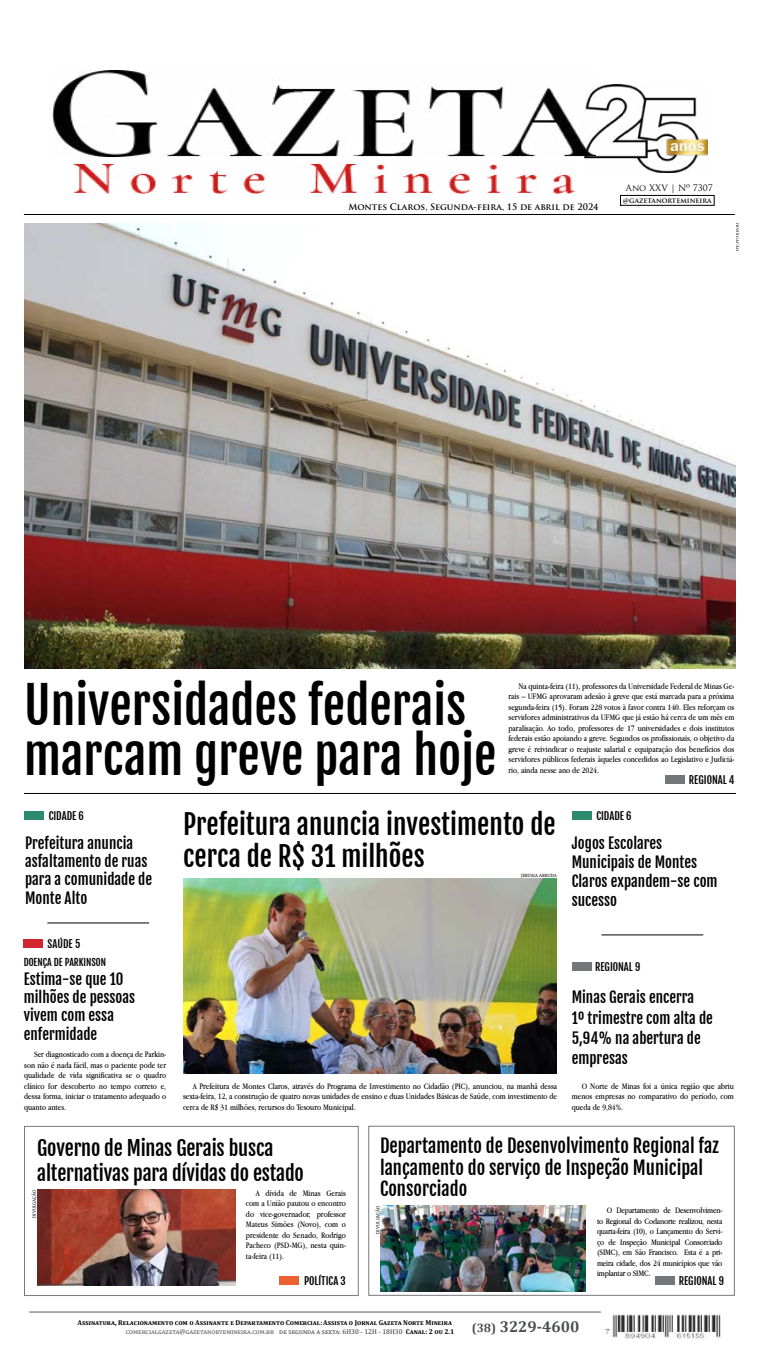
<style>
.page{position:relative;width:759px;height:1365px;background:#fff}
.page>*{position:absolute;margin:0;border:0;box-sizing:border-box;transform-origin:0 0}
.t1{font:49.88px/49.9px "Fjalla One";color:#000}
.t2{font:27.12px/32.4px "Fjalla One";color:#000}
.t3{font:20.12px/25.4px "Fjalla One";letter-spacing:-.01em;color:#000}
.t4{font:18.38px/21.9px "Fjalla One";color:#000}
.t5{font:700 15.75px "Cambria";color:#4b4d50}
.t6{font:14.88px/18.4px "Fjalla One";color:#000}
.t7{font:700 12.25px "Cambria";color:#4b4d50}
.t8{font:10.5px "Fjalla One";color:#000}
.t9{font:9.62px "Fjalla One";color:#000}
.t10{font:8.75px/10.5px "Apple Garamond";color:#000;text-align:justify}
.t11{font:8.75px "Apple Garamond";letter-spacing:-.02em;color:#000}
.t12{font:700 8.75px "Trajan Pro";color:#000}
.t13{font:8.75px "Trajan Pro";color:#000}
.t14{font:700 7px "Cambria";color:#000}
.t15{font:7px "Cambria";color:#333}
.t16{font:7px "Cambria";color:#4b4d50}
.t17{font:700 7px "Trajan Pro";color:#000}
.t18{font:4.38px "Andada";color:#000}
.s1{font-weight:700;color:#000}
</style>
<div class="page">
<hr style="left:29px;top:1311px;width:572px;height:1px;background:#58595b">
<img style="left:53px;top:70px;width:532px;height:124px">
<img style="left:585px;top:84px;width:122px;height:88px">
<div style="left:620px;top:195px;width:94px;height:10px;border:1px solid #000"></div>
<hr style="left:24px;top:214px;width:711px;height:1px;background:#000">
<img style="left:605px;top:1314px;width:116px;height:24px">
<hr style="left:24px;top:793px;width:712px;height:1px;background:#000">
<hr style="left:47px;top:922px;width:102px;height:1px;background:#000">
<div style="left:280px;top:1276px;width:19px;height:8px;background:#eb6130"></div>
<div style="left:24px;top:810px;width:20px;height:9px;background:#2c8a6e"></div>
<div style="left:572px;top:810px;width:19px;height:9px;background:#2c8a6e"></div>
<div style="left:368px;top:1125px;width:367px;height:170px;border:1px solid #78797d"></div>
<div style="left:24px;top:1125px;width:335px;height:170px;border:1px solid #78797d"></div>
<img style="left:381px;top:1205px;width:205px;height:85px">
<img style="left:37px;top:1189px;width:199px;height:96px">
<div style="left:666px;top:775px;width:19px;height:9px;background:#747779"></div>
<div style="left:655px;top:1276px;width:20px;height:8px;background:#747779"></div>
<img style="left:24px;top:223px;width:711px;height:445px">
<div style="left:572px;top:962px;width:19px;height:8px;background:#747779"></div>
<div style="left:23px;top:938px;width:20px;height:9px;background:#d12530"></div>
<img style="left:183px;top:878px;width:374px;height:195px">
<hr style="left:601px;top:934px;width:102px;height:1px;background:#000">
<p class="t12" style="left:349px;top:201px;width:251px">Montes Claros, Segunda-feira, 15 de abril de 2024</p>
<p class="t13" style="left:626px;top:182px;width:89px">Ano XXV | Nº 7307</p>
<p class="t17" style="left:623px;top:196px;width:90px">@gazetanortemineira</p>
<p class="t18" style="left:740px;top:223px;width:30px;rotate:90deg">DIVULGAÇÃO</p>
<h1 class="t1" style="left:24px;top:681px;width:474px">Universidades federais marcam greve para hoje</h1>
<p class="t10" style="left:518px;top:680px;width:217px">Na quinta-feira (11 ,) professores da Universidade Federal de Minas Ge-</p>
<p class="t10" style="left:508px;top:701px;width:227px">segunda-feira (15 .) Foram 228 votos à favor contra 140. Eles reforçam os servidores administrativos da UFMG que já estão há cerca de um mês em paralisação. Ao todo, professores de 17 universidades e dois institutos federais estão apoiando a greve. Segundos os profissionais o, objetivo da greve é reivindicar o reajuste salarial e equiparação dos benefícios dos</p>
<p class="t10" style="left:508px;top:764px;width:92px">rio, ainda nesse ano de 2024.</p>
<p class="t10" style="left:508px;top:690px;width:227px">rais – UFMG aprovaram adesão à greve que está marcada para a próxima</p>
<p class="t10" style="left:508px;top:753px;width:227px">servidores públicos federais àqueles concedidos ao Legislativo e Judiciá-</p>
<p class="t8" style="left:689px;top:773px;width:47px">REGIONAL 4</p>
<h2 class="t2" style="left:183px;top:807px;width:374px">Prefeitura anuncia investimento de cerca de $R 31 milhões</h2>
<p class="t8" style="left:49px;top:809px;width:37px">CIDADE 6</p>
<p class="t8" style="left:596px;top:809px;width:37px">CIDADE 6</p>
<h3 class="t6" style="left:25px;top:833px;width:129px">Prefeitura anuncia asfaltamento de ruas para a comunidade de<br>Monte Alto</h3>
<h3 class="t6" style="left:572px;top:833px;width:147px;line-height:19.2px">Jogos Escolares<br>Municipais de Montes<br>Claros expandem-se com sucesso</h3>
<p class="t18" style="left:521px;top:872px;width:37px">JERUSIA ARRUDA</p>
<p class="t8" style="left:48px;top:937px;width:34px">SAÚDE 5</p>
<p class="t9" style="left:24px;top:956px;width:84px">DOENÇA DE PARKINSON</p>
<h3 class="t6" style="left:24px;top:969px;width:113px">Estima-se que 10 milhões de pessoas vivem com essa enfermidade</h3>
<p class="t8" style="left:595px;top:960px;width:47px">REGIONAL 9</p>
<h3 class="t6" style="left:572px;top:987px;width:143px;line-height:20.1px">Minas Gerais encerra<br>º1 trimestre com alta de<br>5,94% na abertura de empresas</h3>
<p class="t10" style="left:572px;top:1080px;width:164px;text-indent:10px">O Norte de Minas foi a única região que abriu menos empresas no comparativo do período, com queda de 9,84%.</p>
<p class="t10" style="left:34px;top:1048px;width:134px">Ser diagnosticado com a doença de Parkin-</p>
<p class="t10" style="left:24px;top:1069px;width:144px">qualidade de vida significativa se o quadro clínico for descoberto no tempo correto ,e dessa forma, iniciar o tratamento adequado o quanto antes.</p>
<p class="t10" style="left:24px;top:1059px;width:143px">son não é nada fácil, mas o paciente pode ter</p>
<p class="t10" style="left:183px;top:1080px;width:376px;text-indent:10px">A Prefeitura de Montes Claros, através do Programa de Investimento no Cidadão (PIC ,) anunciou, na manhã dessa sexta-feira, 12, a construção de quatro novas unidades de ensino e duas Unidades Básicas de Saúde, com investimento de cerca de $R 31 milhões, recursos do Tesouro Municipal.</p>
<h3 class="t4" style="left:380px;top:1134px;width:340px">Departamento de Desenvolvimento Regional faz lançamento do serviço de Inspeção Municipal<br>Consorciado</h3>
<h3 class="t3" style="left:37px;top:1135px;width:268px">Governo de Minas Gerais busca alternativas para dívidas do estado</h3>
<p class="t10" style="left:265px;top:1187px;width:20px">dívida</p>
<p class="t10" style="left:290px;top:1187px;width:9px">de</p>
<p class="t18" style="left:32px;top:1217px;width:30px;rotate:-90deg">DIVULGAÇÃO</p>
<p class="t10" style="left:256px;top:1187px;width:6px">A</p>
<p class="t10" style="left:246px;top:1197px;width:101px">com a União pautou o encontro</p>
<p class="t10" style="left:317px;top:1208px;width:31px">professor</p>
<p class="t10" style="left:326px;top:1187px;width:21px">Gerais</p>
<p class="t10" style="left:303px;top:1187px;width:20px">Minas</p>
<p class="t18" style="left:376px;top:1233px;width:30px;rotate:-90deg">DIVULGAÇÃO</p>
<p class="t10" style="left:663px;top:1204px;width:9px">de</p>
<p class="t11" style="left:675px;top:1204px;width:49px">Desenvolvimen-</p>
<p class="t10" style="left:607px;top:1204px;width:7px">O</p>
<p class="t11" style="left:617px;top:1204px;width:44px">Departamento</p>
<p class="t10" style="left:246px;top:1208px;width:101px;text-align:left">do<br>Mateus Simões (Novo ,) com o presidente do Senado, Rodrigo</p>
<p class="t10" style="left:246px;top:1250px;width:40px">ta-feira )11 .(</p>
<p class="t10" style="left:260px;top:1208px;width:52px">vice-governador,</p>
<p class="t11" style="left:597px;top:1215px;width:127px">to Regional do Codanorte realizou, nesta</p>
<p class="t11" style="left:597px;top:1225px;width:127px">quarta-feira (10 o,) Lançamento do Servi-</p>
<p class="t11" style="left:597px;top:1257px;width:127px">meira cidade, dos 24 municípios que vão</p>
<p class="t10" style="left:608px;top:1236px;width:9px">de</p>
<p class="t11" style="left:651px;top:1236px;width:31px">Municipal</p>
<p class="t11" style="left:685px;top:1236px;width:39px">Consorciado</p>
<p class="t11" style="left:620px;top:1236px;width:28px">Inspeção</p>
<p class="t10" style="left:597px;top:1236px;width:9px">ço</p>
<p class="t10" style="left:246px;top:1239px;width:101px">Pacheco (PSD-MG ,) nesta quin-</p>
<p class="t10" style="left:684px;top:1246px;width:40px">Esta aé pri-</p>
<p class="t11" style="left:597px;top:1246px;width:83px">(SIMC ,) em São Francisco.</p>
<p class="t11" style="left:597px;top:1267px;width:55px">implantar o SIMC.</p>
<p class="t8" style="left:304px;top:1274px;width:43px">POLÍTICA 3</p>
<p class="t8" style="left:679px;top:1274px;width:47px">REGIONAL 9</p>
<p class="t14" style="left:78px;top:1317px;width:376px">Assinatura, Relacionamento com o Assinante e Departamento Comercial:Assista o Jornal Gazeta Norte Mineira</p>
<h3 class="t5" style="left:500px;top:1314px;width:81px">3229-4600</h3>
<h3 class="t7" style="left:472px;top:1318px;width:26px">(38)</h3>
<p class="t16" style="left:126px;top:1326px;width:150px">comercialgazeta@gazetanortemineira.com.br</p>
<p class="t15" style="left:279px;top:1326px;width:177px">de segunda a sexta H6: 30 - 12H - 18H30 <span class="s1">Canal 2: ou 2.1</span></p>
</div>
